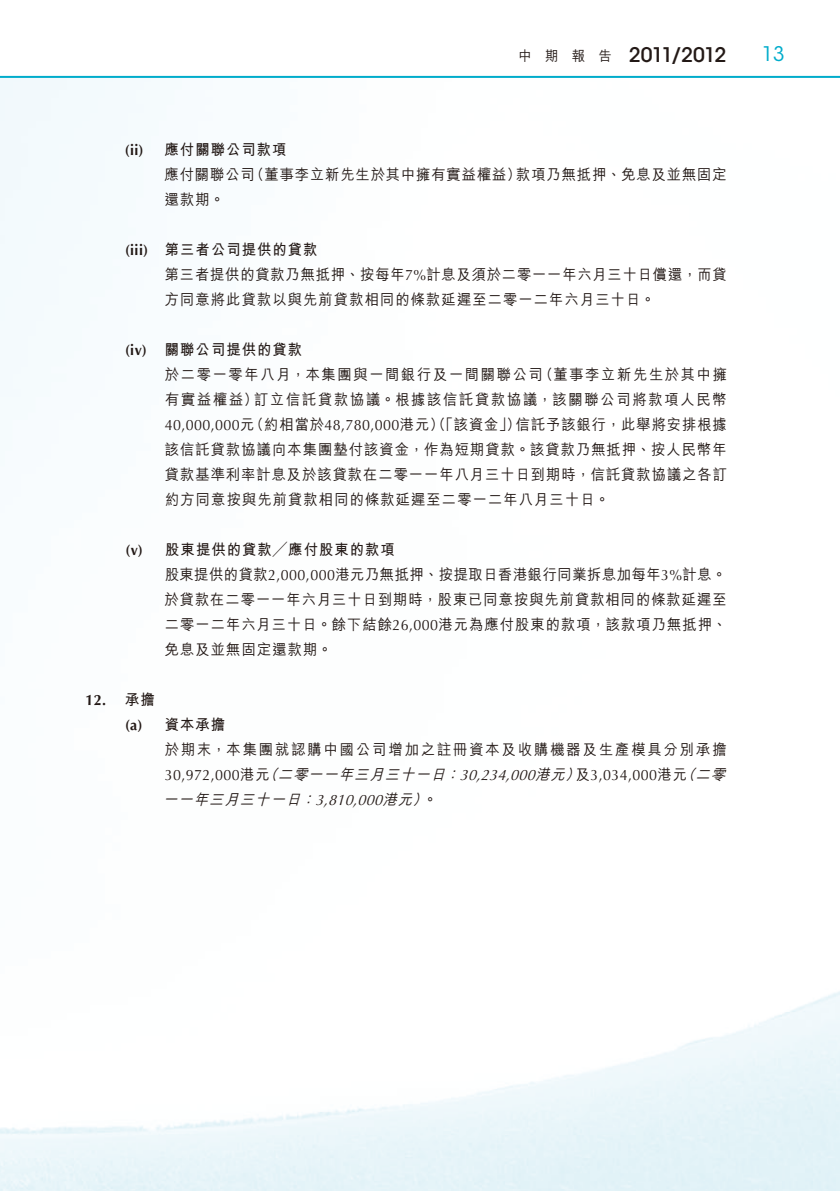
<style>
.page{position:relative;width:840px;height:1191px;background:#fff}
.page>*{position:absolute;margin:0;border:0;box-sizing:border-box;transform-origin:0 0}
.t1{font:500 20px "ITC Avant Garde Std";letter-spacing:-.04em;color:#231916}
.t2{font:20px "ITC Avant Garde Std";color:#00accb}
.t3{font:500 15px/25px "M Hei HK";letter-spacing:.075em;color:#231916;scale:.95 1}
.t4{font:15px "Optima LT Std";letter-spacing:.03em;color:#231916;scale:.95 1}
.t5{font:500 15px/25px "M Hei HK";letter-spacing:.135em;color:#231916;scale:.95 1}
.t6{font:italic 500 15px "M Hei HK";color:#231916;scale:.95 1}
.t7{font:700 15px "Optima LT Std";color:#231916;scale:.95 1}
.s1{font-family:"M Hei HK";font-size:14px}
.s2{font-family:"Optima LT Std";font-weight:700}
.s3{font-weight:700}
.s4{font-family:"Optima LT Std";font-weight:400}
.s5{font-family:"M Hei HK"}
.s6{font-family:"M Hei HK";font-weight:500}
.s7{font-family:"M Hei HK";font-weight:500;font-style:italic}
.s8{font-style:italic}
.s9{font-style:normal}
</style>
<div class="page">
<hr style="left:0;top:76px;width:839px;height:2px;background:#00accb">
<h1 class="t1" style="left:518px;top:42px;width:209px"><span class="s1">中 期 報 告</span> 2011/2012</h1>
<h1 class="t2" style="left:761px;top:42px;width:25px">13</h1>
<p class="t3" style="left:164px;top:136px;width:593px;text-indent:-40px"><span class="s2">(ii)</span> <span class="s3">應付關聯公司款項<br></span>應付關聯公司（董事李立新先生於其中擁有實益權益）款項乃無抵押、免息及並無固定還款期。</p>
<p class="t3" style="left:165px;top:236px;width:592px;text-indent:-40px"><span class="s2">(iii)</span> <span class="s3">第三者公司提供的貸款<br></span>第三者提供的貸款乃無抵押、按每年<span class="s4">7%</span>計息及須於二零一一年六月三十日償還，而貸方同意將此貸款以與先前貸款相同的條款延遲至二零一二年六月三十日。</p>
<p class="t3" style="left:165px;top:336px;width:593px;text-indent:-40px"><span class="s2">(iv)</span> <span class="s3">關聯公司提供的貸款<br></span>於二零一零年八月，本集團與一間銀行及一間關聯公司（董事李立新先生於其中擁有實益權益）訂立信託貸款協議。根據該信託貸款協議，該關聯公司將款項人民幣<span class="s4">40,000,000</span>元（約相當於<span class="s4">48,780,000</span>港元）（「該資金」）信託予該銀行，此舉將安排根據該信託貸款協議向本集團墊付該資金，作為短期貸款。該貸款乃無抵押、按人民幣年貸款基準利率計息及於該貸款在二零一一年八月三十日到期時，信託貸款協議之各訂約方同意按與先前貸款相同的條款延遲至二零一二年八月三十日。</p>
<p class="t3" style="left:164px;top:536px;width:593px;text-indent:-39px"><span class="s2">(v)</span> <span class="s3">股東提供的貸款╱應付股東的款項<br></span>股東提供的貸款<span class="s4">2,000,000</span>港元乃無抵押、按提取日香港銀行同業拆息加每年<span class="s4">3%</span>計息。於貸款在二零一一年六月三十日到期時，股東已同意按與先前貸款相同的條款延遲至二零一二年六月三十日。餘下結餘<span class="s4">26,000</span>港元為應付股東的款項，該款項乃無抵押、免息及並無固定還款期。</p>
<p class="t7" style="left:85px;top:691px;width:74px">12. <span class="s5">承擔</span></p>
<p class="t5" style="left:165px;top:711px;width:592px;text-indent:-40px"><span class="s2">(a)</span> <span class="s3">資本承擔<br></span>於期末，本集團就認購中國公司增加之註冊資本及收購機器及生產模具分別承擔</p>
<p class="t4" style="left:165px;top:766px;width:596px">3 0, 9 72 , 000<span class="s6">港元</span><span class="s7">（二零一一年三月三十一日：</span><span class="s8">30,234,000</span><span class="s7">港元）</span><span class="s6">及</span>3 , 03 4, 000<span class="s6">港元</span><span class="s7">（二零</span></p>
<p class="t6" style="left:163px;top:789px;width:290px">一一年三月三十一日：<span class="s4">3,810,000</span>港元）<span class="s9">。</span></p>
</div>
